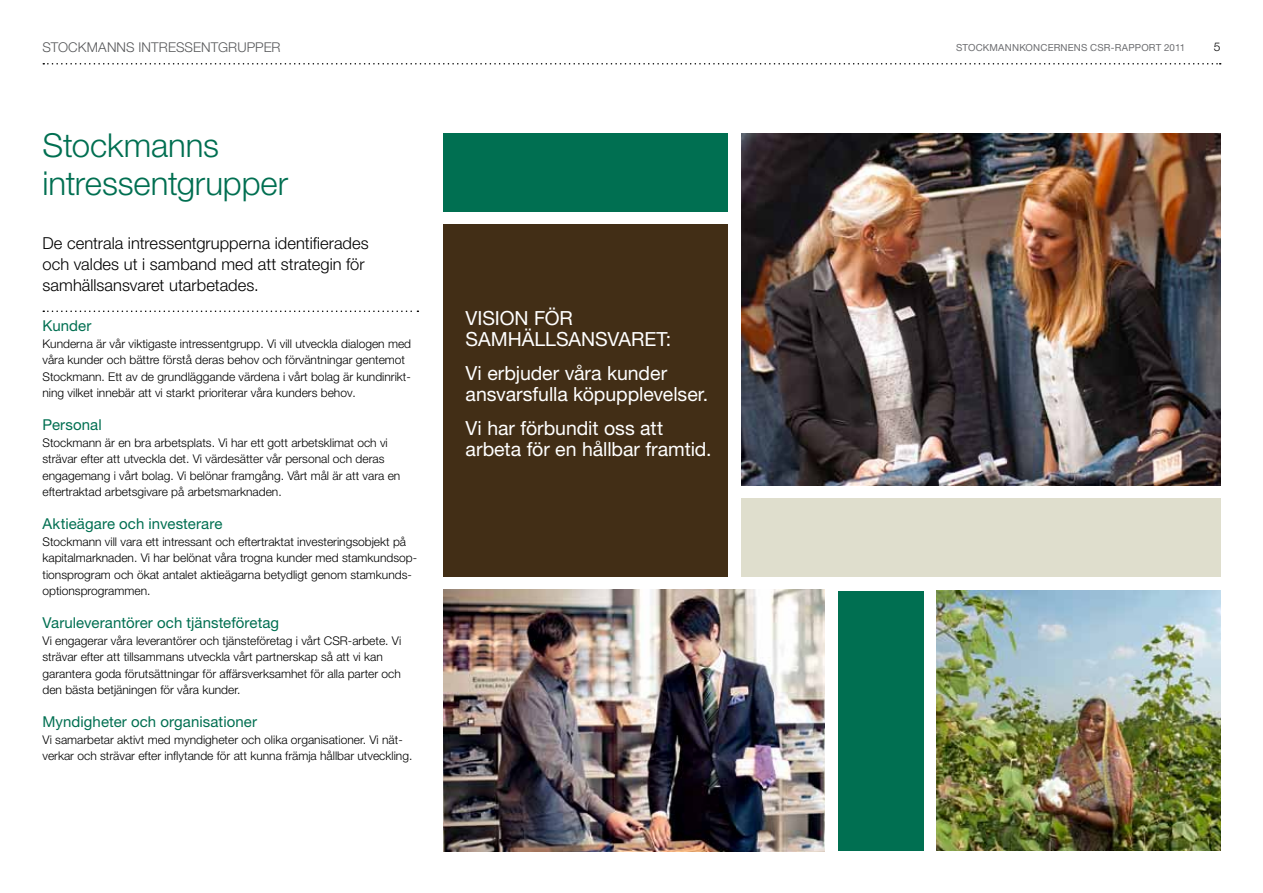
<style>
.page{position:relative;width:1263px;height:893px;background:#fff}
.page>*{position:absolute;margin:0;border:0;box-sizing:border-box;transform-origin:0 0}
.t1{font:300 33px/37.5px "Helvetica Neue LT Pro";letter-spacing:-.005em;color:#006f51}
.t2{font:19.5px/33.8px "Helvetica Neue LT Pro";color:#fff;text-align:right}
.t3{font:300 16.5px/21px "Helvetica Neue LT Pro";color:#000}
.t4{font:15px "Helvetica Neue LT Pro";letter-spacing:.005em;color:#006f51}
.t5{font:300 13.5px "Helvetica Neue LT Pro";color:#58595b}
.t6{font:300 12px/16.5px "Helvetica Neue LT Pro";color:#000}
.t7{font:9.75px "Helvetica Neue LT Pro";letter-spacing:.02em;color:#6d6e71}
</style>
<div class="page">
<img style="left:741px;top:134px;width:479px;height:352px">
<div style="left:444px;top:134px;width:284px;height:78px;background:#006f51"></div>
<div style="left:741px;top:498px;width:479px;height:79px;background:#dfdecd"></div>
<div style="left:444px;top:225px;width:284px;height:352px;background:#422e16"></div>
<div style="left:838px;top:591px;width:86px;height:259px;background:#006f51"></div>
<img style="left:444px;top:590px;width:381px;height:261px">
<img style="left:936px;top:591px;width:284px;height:259px">
<svg style="left:43px;top:63px;width:1178px;height:2px"></svg>
<svg style="left:43px;top:311px;width:375px;height:1px"></svg>
<p class="t5" style="left:43px;top:39px;width:10px">stoc</p>
<p class="t5" style="left:78px;top:39px;width:12px">kmanns</p>
<p class="t5" style="left:139px;top:39px;width:10px">intressentgrupper</p>
<p class="t7" style="left:956px;top:42px;width:231px">STOCKMANNKONCERNENS CSR-RAPPORT 2011</p>
<p class="t6" style="left:1214px;top:38px;width:8px">5</p>
<h1 class="t1" style="left:43px;top:126px;width:247px">Stockmanns intressentgrupper</h1>
<h3 class="t3" style="left:43px;top:232px;width:328px">De centrala intressentgrupperna identifierades och valdes ut i samband med att strategin för samhällsansvaret utarbetades.</h3>
<p class="t4" style="left:43px;top:316px;width:50px">Kunder</p>
<p class="t6" style="left:43px;top:335px;width:370px">Kunderna är vår viktigaste intressentgrupp. Vi vill utveckla dialogen med våra kunder och bättre förstå deras behov och förväntningar gentemot Stockmann. Ett av de grundläggande värdena i vårt bolag är kundinrikt&shy;ning vilket innebär att vi starkt prioriterar våra kunders behov.</p>
<p class="t4" style="left:43px;top:415px;width:61px">Personal</p>
<p class="t6" style="left:43px;top:434px;width:359px">Stockmann är en bra arbetsplats. Vi har ett gott arbetsklimat och vi strävar efter att utveckla det. Vi värdesätter vår personal och deras engagemang i vårt bolag. Vi belönar framgång. Vårt mål är att vara en eftertraktad arbetsgivare på arbetsmarknaden.</p>
<p class="t4" style="left:43px;top:514px;width:181px">Aktieägare och investerare</p>
<p class="t6" style="left:43px;top:533px;width:376px">Stockmann vill vara ett intressant och eftertraktat investeringsobjekt på kapitalmarknaden. Vi har belönat våra trogna kunder med stamkundsop&shy;tionsprogram och ökat antalet aktieägarna betydligt genom stamkunds&shy;optionsprogrammen.</p>
<p class="t4" style="left:43px;top:613px;width:238px">Varuleverantörer och tjänsteföretag</p>
<p class="t6" style="left:43px;top:632px;width:360px">Vi engagerar våra leverantörer och tjänsteföretag i vårt CSR-arbete. Vi strävar efter att tillsammans utveckla vårt partnerskap så att vi kan garantera goda förutsättningar för affärsverksamhet för alla parter och den bästa betjäningen för våra kunder.</p>
<p class="t4" style="left:43px;top:712px;width:216px">Myndigheter och organisationer</p>
<p class="t6" style="left:43px;top:731px;width:371px">Vi samarbetar aktivt med myndigheter och olika organisationer. Vi nät&shy;verkar och strävar efter inflytande för att kunna främja hållbar utveckling.</p>
<h2 class="t2" style="left:466px;top:301px;width:14px">vision</h2>
<h2 class="t2" style="left:534px;top:301px;width:34px">för</h2>
<h2 class="t2" style="left:466px;top:322px;width:5px">sam</h2>
<h2 class="t2" style="left:508px;top:322px;width:53px">hällsans</h2>
<h2 class="t2" style="left:607px;top:322px;width:19px">varet</h2>
<h2 class="t2" style="left:466px;top:322px;width:207px">:<br>Vi erbjuder våra kunder</h2>
<h2 class="t2" style="left:466px;top:377px;width:244px;text-align:left">ansvarsfulla köpupplevelser.<br>Vi har förbundit oss att</h2>
<h2 class="t2" style="left:466px;top:431px;width:248px">arbeta för en hållbar framtid.</h2>
</div>
